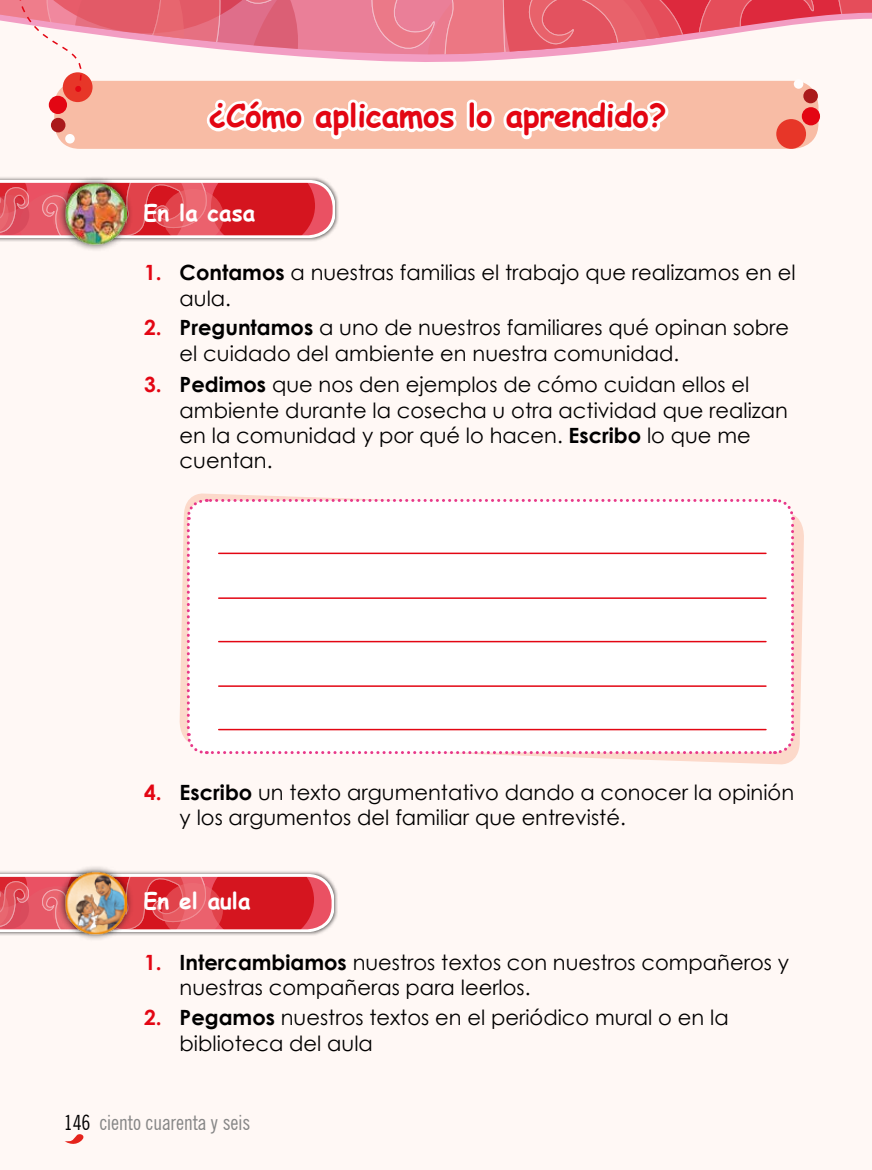
<style>
.page{position:relative;width:872px;height:1170px;background:#fff}
.page>*{position:absolute;margin:0;border:0;box-sizing:border-box;transform-origin:0 0}
.t1{font:700 31.5px "Comic Sans MS";letter-spacing:-.01em;color:#e30613}
.t2{font:700 22.5px "Comic Sans MS";color:#fff}
.t3{font:21px/25.2px "Century Gothic";color:#000}
.t4{font:condensed 21px "News Gothic BT";color:#878787}
.t5{font:700 21px "Century Gothic";color:#e30613}
.s1{font-weight:700}
.s2{color:#000}
</style>
<div class="page">
<div style="left:0;top:0;width:872px;height:1169px;background:#fff8f5"></div>
<div style="left:0;top:870px;width:338px;height:65px;background:#000;opacity:.75"></div>
<svg style="left:0;top:874px;width:334px;height:57px;background:#e14d57"></svg>
<div style="left:57px;top:864px;width:77px;height:77px;background:#000;opacity:.75"></div>
<img style="left:64px;top:871px;width:63px;height:63px">
<svg style="left:0;top:0;width:872px;height:250px"></svg>
<svg style="left:179px;top:493px;width:625px;height:272px"></svg>
<div style="left:185px;top:497px;width:610px;height:258px;background:#fff"></div>
<hr style="left:219px;top:552px;width:547px;height:2px;background:#e30613">
<hr style="left:219px;top:597px;width:547px;height:2px;background:#e30613">
<hr style="left:219px;top:640px;width:547px;height:2px;background:#e30613">
<hr style="left:219px;top:685px;width:547px;height:1px;background:#e30613">
<hr style="left:219px;top:728px;width:547px;height:2px;background:#e30613">
<svg style="left:65px;top:1134px;width:19px;height:10px"></svg>
<h1 class="t1" style="left:208px;top:93px;width:460px">¿Cómo aplicamos lo aprendido?</h1>
<p class="t2" style="left:144px;top:196px;width:113px">En la casa</p>
<p class="t5" style="left:144px;top:257px;width:19px">1.</p>
<p class="t3" style="left:180px;top:260px;width:617px"><span class="s1">Contamos</span> a nuestras familias el trabajo que realizamos en el aula.</p>
<p class="t5" style="left:144px;top:312px;width:19px">2.</p>
<p class="t3" style="left:180px;top:315px;width:611px"><span class="s1">Preguntamos</span> a uno de nuestros familiares qué opinan sobre el cuidado del ambiente en nuestra comunidad.</p>
<p class="t5" style="left:144px;top:369px;width:19px">3.</p>
<p class="t3" style="left:180px;top:372px;width:610px"><span class="s1">Pedimos</span> que nos den ejemplos de cómo cuidan ellos el ambiente durante la cosecha u otra actividad que realizan en la comunidad y por qué lo hacen. <span class="s1">Escribo</span> lo que me cuentan.</p>
<p class="t5" style="left:144px;top:776px;width:19px">4.</p>
<p class="t3" style="left:180px;top:779px;width:616px"><span class="s1">Escribo</span> un texto argumentativo dando a conocer la opinión y los argumentos del familiar que entrevisté.</p>
<p class="t2" style="left:144px;top:884px;width:108px">En el aula</p>
<p class="t5" style="left:144px;top:946px;width:19px">1.</p>
<p class="t5" style="left:144px;top:1001px;width:19px">2.</p>
<p class="t3" style="left:180px;top:949px;width:611px"><span class="s1">Intercambiamos</span> nuestros textos con nuestros compañeros y nuestras compañeras para leerlos.</p>
<p class="t3" style="left:180px;top:1004px;width:550px"><span class="s1">Pegamos</span> nuestros textos en el periódico mural o en la biblioteca del aula</p>
<p class="t4" style="left:64px;top:1109px;width:188px"><span class="s2">146</span> ciento cuarenta y seis</p>
</div>
